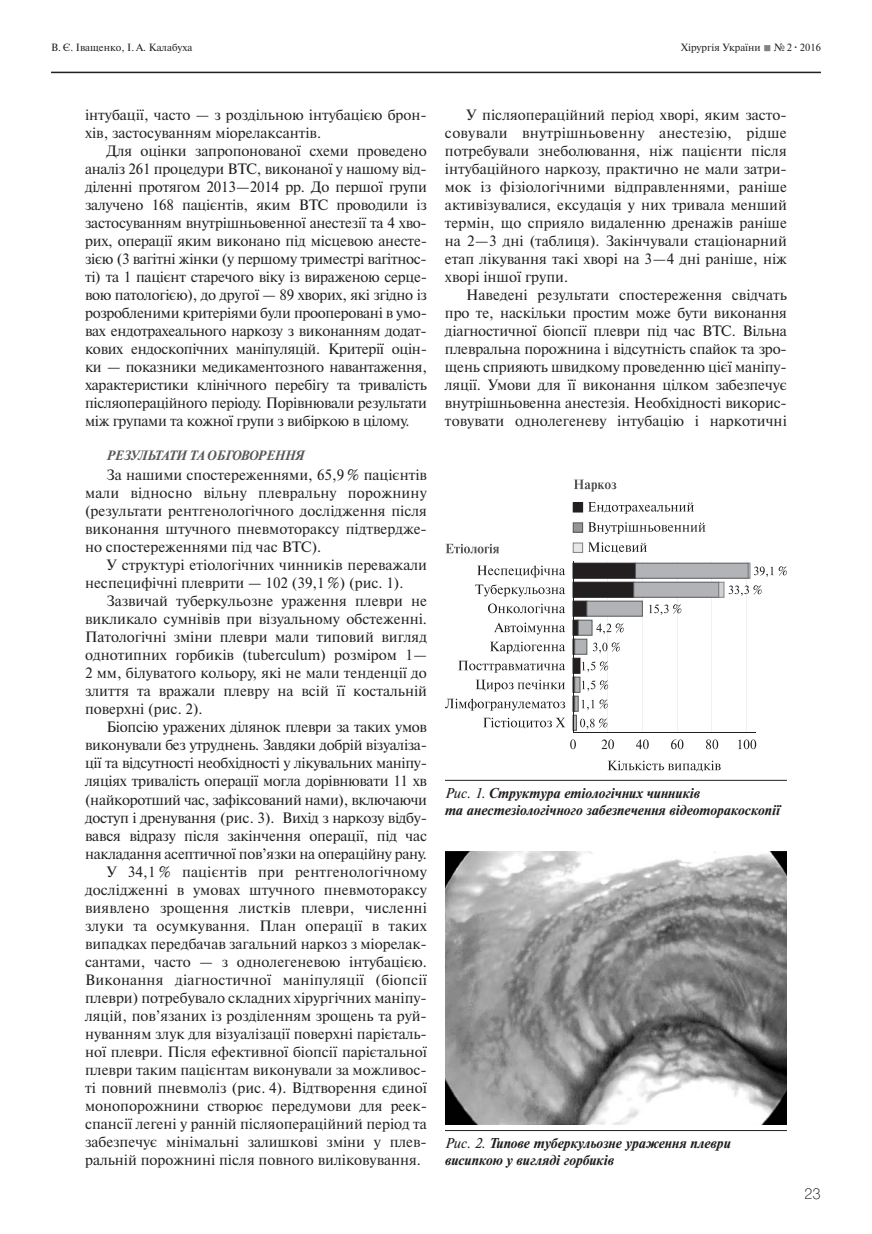
<style>
.page{position:relative;width:872px;height:1234px;background:#fff}
.page>*{position:absolute;margin:0;border:0;box-sizing:border-box;transform-origin:0 0}
.t1{font:15px/18px "Newton C";color:#231f20;text-align:justify}
.t2{font:15px "Newton C";letter-spacing:-.02em;color:#231f20}
.t3{font:15px "Pragmatica Light C";color:#231f20}
.t4{font:italic 700 14.25px/17.1px "Newton C";color:#231f20}
.t5{font:italic 700 13.5px "Newton C";letter-spacing:-.01em;color:#57585a}
.t6{font:10.5px "Newton C";color:#231f20}
.s1{color:#808285}
.s2{font-weight:700}
.s3{font-weight:400}
</style>
<div class="page">
<hr style="left:51px;top:72px;width:770px;height:1px;background:#231f20">
<hr style="left:445px;top:779px;width:342px;height:1px;background:#231f20">
<hr style="left:445px;top:1129px;width:342px;height:1px;background:#231f20">
<hr style="left:746px;top:561px;width:1px;height:171px;background:#bcbdc0">
<hr style="left:711px;top:561px;width:1px;height:171px;background:#bcbdc0">
<hr style="left:677px;top:561px;width:1px;height:171px;background:#bcbdc0">
<hr style="left:642px;top:561px;width:1px;height:171px;background:#bcbdc0">
<hr style="left:607px;top:561px;width:1px;height:171px;background:#bcbdc0">
<hr style="left:573px;top:732px;width:182px;height:1px;background:#231f20">
<hr style="left:573px;top:561px;width:1px;height:171px;background:#231f20">
<svg style="left:570px;top:739px;width:6px;height:10px"></svg>
<svg style="left:601px;top:739px;width:13px;height:10px"></svg>
<svg style="left:636px;top:739px;width:12px;height:10px"></svg>
<svg style="left:671px;top:739px;width:12px;height:10px"></svg>
<svg style="left:706px;top:739px;width:12px;height:10px"></svg>
<svg style="left:738px;top:739px;width:18px;height:10px"></svg>
<svg style="left:477px;top:565px;width:88px;height:12px"></svg>
<svg style="left:445px;top:543px;width:54px;height:10px"></svg>
<svg style="left:574px;top:479px;width:42px;height:12px"></svg>
<svg style="left:475px;top:584px;width:90px;height:12px"></svg>
<svg style="left:488px;top:603px;width:77px;height:10px"></svg>
<svg style="left:494px;top:622px;width:71px;height:12px"></svg>
<svg style="left:490px;top:641px;width:75px;height:12px"></svg>
<svg style="left:458px;top:660px;width:107px;height:12px"></svg>
<svg style="left:475px;top:679px;width:90px;height:12px"></svg>
<svg style="left:445px;top:698px;width:120px;height:12px"></svg>
<svg style="left:483px;top:717px;width:82px;height:11px"></svg>
<svg style="left:607px;top:760px;width:113px;height:11px"></svg>
<svg style="left:572px;top:562px;width:215px;height:168px"></svg>
<div style="left:573px;top:502px;width:9px;height:10px;background:#231f20"></div>
<div style="left:573px;top:502px;width:10px;height:10px;border:1px solid #231f20"></div>
<svg style="left:588px;top:502px;width:106px;height:12px"></svg>
<div style="left:573px;top:522px;width:9px;height:10px;background:#939598"></div>
<div style="left:573px;top:522px;width:10px;height:10px;border:1px solid #57585a"></div>
<svg style="left:588px;top:522px;width:117px;height:12px"></svg>
<div style="left:573px;top:543px;width:9px;height:9px;background:#e6e7e9"></div>
<div style="left:573px;top:542px;width:10px;height:10px;border:1px solid #808285"></div>
<svg style="left:588px;top:542px;width:59px;height:11px"></svg>
<img style="left:445px;top:851px;width:342px;height:273px">
<p class="t6" style="left:51px;top:41px;width:143px">В. Є. Іващенко, І. А. Калабуха</p>
<p class="t6" style="left:680px;top:41px;width:142px">Хірургія України <span class="s1">■</span> № 2 <span class="s2">·</span> 2016</p>
<p class="t1" style="left:85px;top:106px;width:343px">інтубації, часто — з роздільною інтубацією брон&shy;хів, застосуванням міорелаксантів.</p>
<p class="t1" style="left:85px;top:142px;width:343px;text-indent:21px">Для оцінки запропонованої схеми проведено аналіз 261 процедури ВТС, виконаної у нашому від&shy;діленні протягом 2013 — 2014 рр. До першої групи залучено 168 пацієнтів, яким ВТС проводили із застосуванням внутрішньовенної анестезії та 4 хво&shy;рих, операції яким виконано під місцевою анесте&shy;зією (3 вагітні жінки (у першому триместрі вагітнос&shy;ті) та 1 пацієнт старечого віку із вираженою серце&shy;вою патологією), до другої — 89 хворих, які згідно із розробленими критеріями були прооперовані в умо&shy;вах ендотрахеального наркозу з виконанням додат&shy;кових ендоскопічних маніпуляцій. Критерії оцін&shy;ки — показники медикаментозного навантаження, характеристики клінічного перебігу та тривалість післяопераційного періоду. Порівнювали результати між групами та кожної групи з вибіркою в цілому.</p>
<p class="t5" style="left:106px;top:448px;width:199px">РЕЗУЛЬТАТИ ТА ОБГОВОРЕННЯ</p>
<p class="t1" style="left:85px;top:466px;width:343px;text-indent:21px">За нашими спостереженнями, 65,9 % пацієнтів мали відносно вільну плевральну порожнину (результати рентгенологічного дослідження після виконання штучного пневмотораксу підтвердже&shy;но спостереженнями під час ВТС).</p>
<p class="t1" style="left:85px;top:556px;width:343px;text-indent:21px">У структурі етіологічних чинників переважали неспецифічні плеврити — 102 (39,1 %) (рис. 1).</p>
<p class="t1" style="left:85px;top:592px;width:343px;text-indent:21px">Зазвичай туберкульозне ураження плеври не викликало сумнівів при візуальному обстеженні.<br>Патологічні зміни плеври мали типовий вигляд однотипних горбиків (tuberculum) розміром 1 — 2 мм, білуватого кольору, які не мали тенденції до злиття та вражали плевру на всій її костальній поверхні (рис. 2).</p>
<p class="t2" style="left:106px;top:719px;width:322px">Біопсію уражених ділянок плеври за таких умов</p>
<p class="t2" style="left:85px;top:737px;width:343px">виконували без утруднень. Завдяки добрій візуаліза-</p>
<p class="t2" style="left:85px;top:755px;width:343px">ції та відсутності необхідності у лікувальних маніпу-</p>
<p class="t2" style="left:85px;top:773px;width:343px">ляціях тривалість операції могла дорівнювати 11 хв</p>
<p class="t2" style="left:85px;top:791px;width:343px">(найкоротший час, зафіксований нами), включаючи</p>
<p class="t2" style="left:85px;top:809px;width:343px">доступ і дренування (рис. 3). Вихід з наркозу відбу-</p>
<p class="t1" style="left:85px;top:826px;width:343px">вався відразу після закінчення операції, під час</p>
<p class="t2" style="left:85px;top:845px;width:343px">накладання асептичної пов’язки на операційну рану.</p>
<p class="t1" style="left:106px;top:862px;width:322px">У 34,1 % пацієнтів при рентгенологічному</p>
<p class="t1" style="left:85px;top:880px;width:343px">дослідженні в умовах штучного пневмотораксу</p>
<p class="t1" style="left:85px;top:898px;width:343px">виявлено зрощення листків плеври, численні</p>
<p class="t1" style="left:85px;top:916px;width:343px">злуки та осумкування. План операції в таких</p>
<p class="t1" style="left:85px;top:934px;width:343px">випадках передбачав загальний наркоз з міорелак-</p>
<p class="t1" style="left:85px;top:952px;width:343px">сантами, часто — з однолегеневою інтубацією.</p>
<p class="t1" style="left:85px;top:970px;width:343px">Виконання діагностичної маніпуляції (біопсії</p>
<p class="t1" style="left:85px;top:988px;width:343px">плеври) потребувало складних хірургічних маніпу-</p>
<p class="t1" style="left:85px;top:1006px;width:343px">ляцій, пов’язаних із розділенням зрощень та руй-</p>
<p class="t1" style="left:85px;top:1024px;width:343px">нуванням злук для візуалізації поверхні парієталь-</p>
<p class="t1" style="left:85px;top:1042px;width:343px">ної плеври. Після ефективної біопсії парієтальної</p>
<p class="t1" style="left:85px;top:1060px;width:343px">плеври таким пацієнтам виконували за можливос-</p>
<p class="t1" style="left:85px;top:1078px;width:343px">ті повний пневмоліз (рис. 4). Відтворення єдиної</p>
<p class="t1" style="left:85px;top:1096px;width:343px">монопорожнини створює передумови для реек-</p>
<p class="t1" style="left:85px;top:1114px;width:343px">спансії легені у ранній післяопераційний період та</p>
<p class="t1" style="left:85px;top:1132px;width:343px">забезпечує мінімальні залишкові зміни у плев-</p>
<p class="t1" style="left:85px;top:1150px;width:337px">ральній порожнині після повного виліковування.</p>
<p class="t1" style="left:445px;top:106px;width:343px;text-indent:21px">У післяопераційний період хворі, яким засто&shy;совували внутрішньовенну анестезію, рідше потребували знеболювання, ніж пацієнти після інтубаційного наркозу, практично не мали затри&shy;мок із фізіологічними відправленнями, раніше активізувалися, ексудація у них тривала менший термін, що сприяло видаленню дренажів раніше на 2 — 3 дні (таблиця). Закінчували стаціонарний етап лікування такі хворі на 3 — 4 дні раніше, ніж хворі іншої групи.</p>
<p class="t1" style="left:445px;top:286px;width:343px;text-indent:21px">Наведені результати спостереження свідчать про те, наскільки простим може бути виконання діагностичної біопсії плеври під час ВТС. Вільна плевральна порожнина і відсутність спайок та зро&shy;щень сприяють швидкому проведенню цієї маніпу&shy;ляції. Умови для її виконання цілком забезпечує внутрішньовенна анестезія. Необхідності викорис&shy;товувати однолегеневу інтубацію і наркотичні</p>
<p class="t4" style="left:445px;top:784px;width:337px"><span class="s3">Рис. 1.</span> Структура етіологічних чинників<br>та анестезіологічного забезпечення відеоторакоскопії</p>
<p class="t4" style="left:445px;top:1134px;width:287px"><span class="s3">Рис. 2.</span> Типове туберкульозне ураження плеври висипкою у вигляді горбиків</p>
<p class="t3" style="left:804px;top:1184px;width:18px">23</p>
</div>
